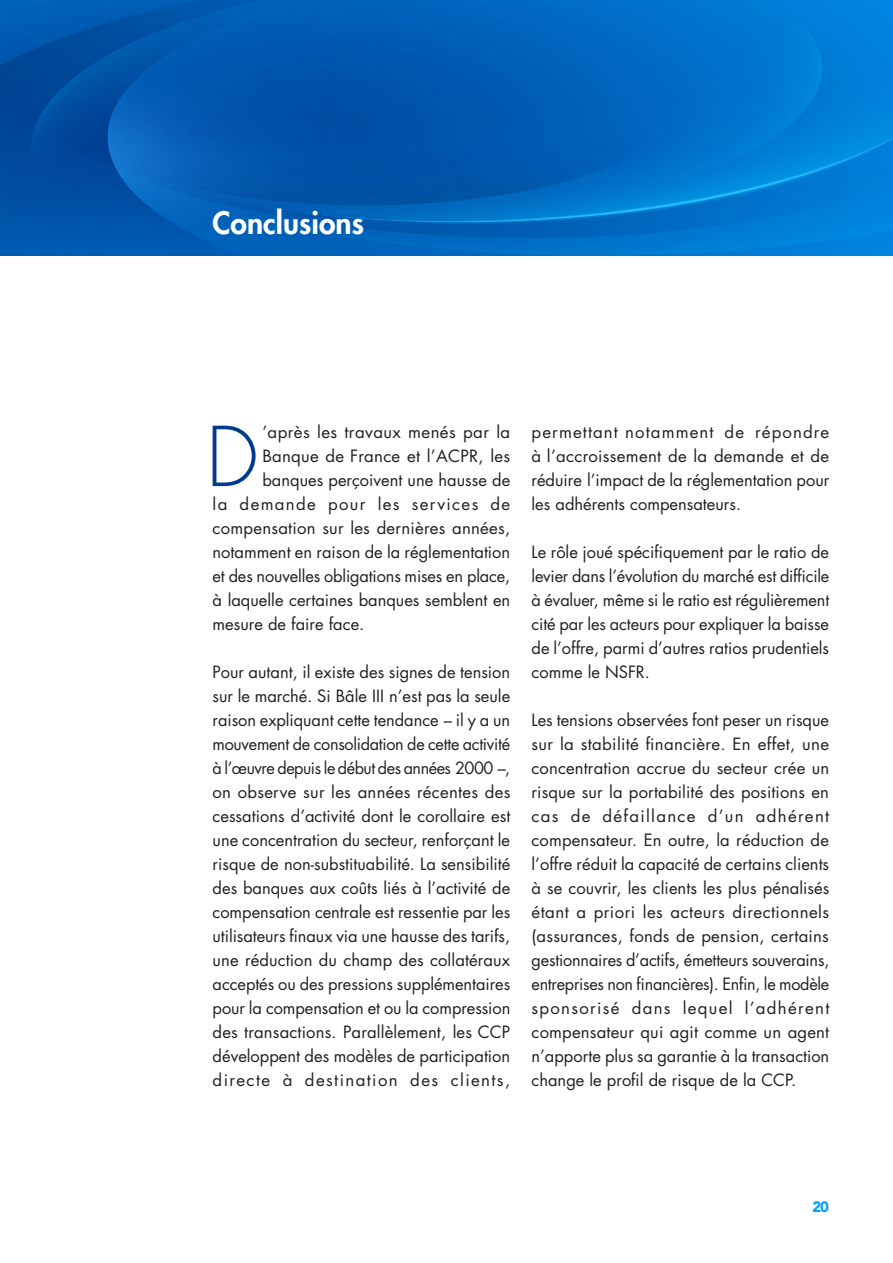
<style>
.page{position:relative;width:893px;height:1263px;background:#fff}
.page>*{position:absolute;margin:0;border:0;box-sizing:border-box;transform-origin:0 0}
.t1{font:300 80.1px "Futura Std";color:#003b8f}
.t2{font:800 30px "Futura Std";color:#fff}
.t3{font:16.5px/24px "Futura Std";color:#231f20;text-align:justify}
.t4{font:16.5px "Futura Std";letter-spacing:.025em;color:#231f20}
.t5{font:16.5px "Futura Std";letter-spacing:.08em;color:#231f20}
.t6{font:900 15px "Avenir LT Std";color:#00a0ff}
</style>
<div class="page">
<svg style="left:0;top:238px;width:893px;height:17px;background:#0073cc"></svg>
<svg style="left:0;top:10px;width:30px;height:228px;background:#004da1"></svg>
<svg style="left:108px;top:238px;width:501px;height:17px;background:#0065bc"></svg>
<svg style="left:30px;top:0;width:863px;height:238px;background:#0063ba"></svg>
<h2 class="t2" style="left:213px;top:204px;width:153px">Conclusions</h2>
<h1 class="t1" style="left:206px;top:408px;width:54px">D</h1>
<p class="t4" style="left:262px;top:421px;width:249px">’après les travaux menés par la</p>
<p class="t3" style="left:262px;top:444px;width:249px">Banque de France et l’ACPR, les</p>
<p class="t3" style="left:262px;top:468px;width:249px">banques perçoivent une hausse de</p>
<p class="t5" style="left:213px;top:493px;width:299px">la demande pour les services de</p>
<p class="t3" style="left:213px;top:516px;width:299px">compensation sur les dernières années,</p>
<p class="t3" style="left:213px;top:540px;width:299px">notamment en raison de la réglementation</p>
<p class="t3" style="left:213px;top:564px;width:299px">et des nouvelles obligations mises en place,</p>
<p class="t3" style="left:213px;top:588px;width:299px">à laquelle certaines banques semblent en</p>
<p class="t3" style="left:213px;top:612px;width:153px">mesure de faire face.</p>
<p class="t3" style="left:213px;top:660px;width:299px">Pour autant, il existe des signes de tension sur le marché. Si Bâle III n’est pas la seule raison expliquant cette tendance – il y a un mouvement de consolidation de cette activité à l’œuvre depuis le début des années 2000 –, on observe sur les années récentes des cessations d’activité dont le corollaire est une concentration du secteur, renforçant le risque de non‑substituabilité. La sensibilité des banques aux coûts liés à l’activité de compensation centrale est ressentie par les utilisateurs finaux via une hausse des tarifs, une réduction du champ des collatéraux acceptés ou des pressions supplémentaires pour la compensation et ou la compression des transactions. Parallèlement, les CCP développent des modèles de participation directe à destination des clients,</p>
<p class="t3" style="left:531px;top:420px;width:299px">permettant notamment de répondre à l’accroissement de la demande et de réduire l’impact de la réglementation pour les adhérents compensateurs.</p>
<p class="t3" style="left:531px;top:540px;width:299px">Le rôle joué spécifiquement par le ratio de levier dans l’évolution du marché est difficile à évaluer, même si le ratio est régulièrement cité par les acteurs pour expliquer la baisse de l’offre, parmi d’autres ratios prudentiels comme le NSFR.</p>
<p class="t3" style="left:531px;top:708px;width:299px">Les tensions observées font peser un risque sur la stabilité financière. En effet, une concentration accrue du secteur crée un risque sur la portabilité des positions en cas de défaillance d’un adhérent compensateur. En outre, la réduction de l’offre réduit la capacité de certains clients à se couvrir, les clients les plus pénalisés étant a priori les acteurs directionnels (assurances, fonds de pension, certains gestionnaires d’actifs, émetteurs souverains, entreprises non financières). Enfin, le modèle sponsorisé dans lequel l’adhérent compensateur qui agit comme un agent n’apporte plus sa garantie à la transaction change le profil de risque de la CCP.</p>
<p class="t6" style="left:812px;top:1198px;width:18px">20</p>
</div>
